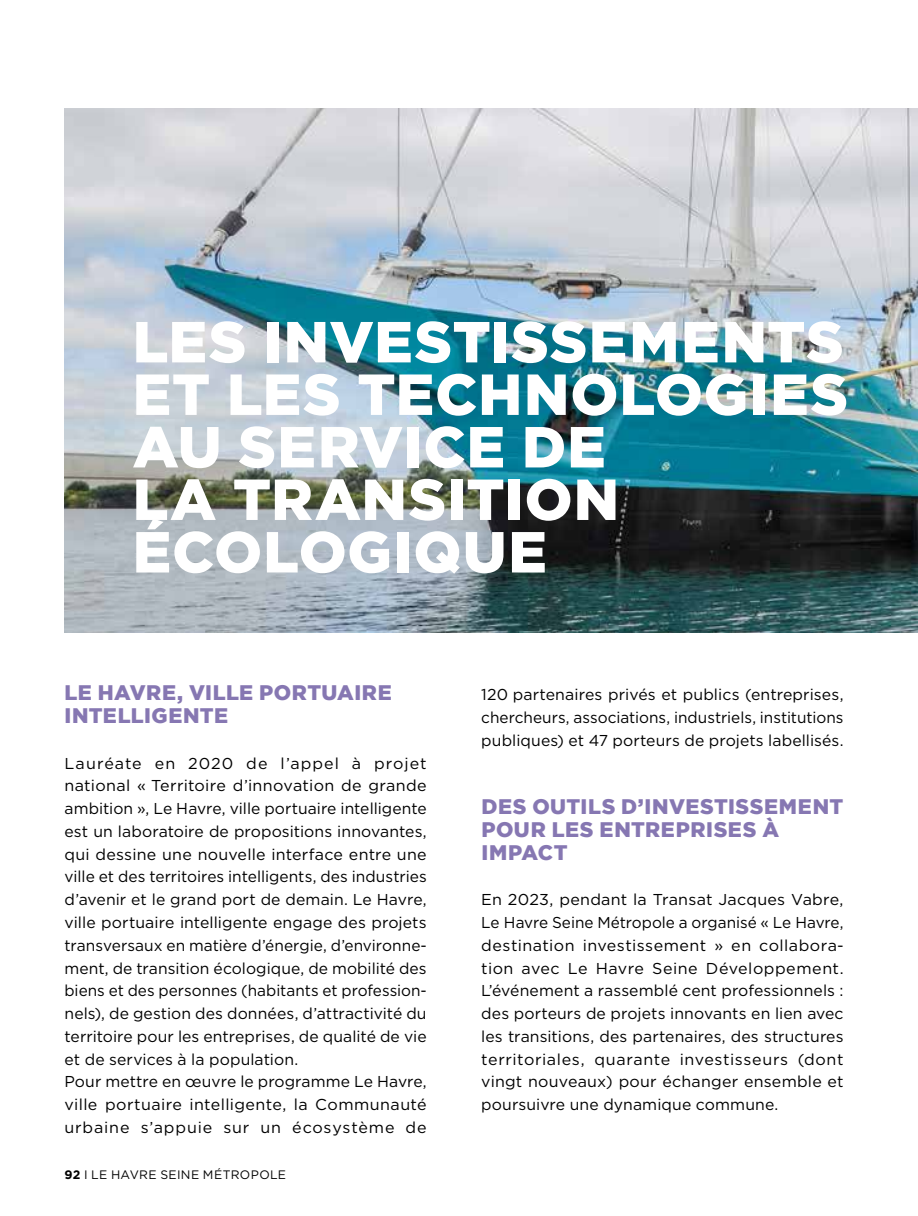
<style>
.page{position:relative;width:918px;height:1216px;background:#fff}
.page>*{position:absolute;margin:0;border:0;box-sizing:border-box;transform-origin:0 0}
.t1{font:900 57.75px/52.5px "Gotham";letter-spacing:.02em;color:#fff}
.t2{font:900 21px/22.8px "Gotham";letter-spacing:.025em;color:#8677b2}
.t3{font:15.75px/22.8px "Gotham";letter-spacing:.005em;color:#000;text-align:justify}
.t4{font:12.25px "Gotham";letter-spacing:.03em;color:#000}
.s1{font-weight:700}
</style>
<div class="page">
<img style="left:64px;top:108px;width:854px;height:524px">
<h1 class="t1" style="left:133px;top:314px;width:717px">LES INVESTISSEMENTS<br>ET LES TECHNOLOGIES<br>AU SERVICE DE<br>LA TRANSITION<br>ÉCOLOGIQUE</h1>
<h2 class="t2" style="left:65px;top:681px;width:328px">LE HAVRE, VILLE PORTUAIRE<br>INTELLIGENTE</h2>
<p class="t3" style="left:64px;top:751px;width:364px;text-align:left">Lauréate en 2020 de l’appel à projet national « Territoire d’innovation de grande ambition », Le Havre, ville portuaire intelligente est un laboratoire de propositions innovantes, qui dessine une nouvelle interface entre une ville et des territoires intelligents, des industries d’avenir et le grand port de demain. Le Havre, ville portuaire intelligente engage des projets transversaux en matière d’énergie, d’environne&shy;ment, de transition écologique, de mobilité des biens et des personnes (habitants et profession&shy;nels), de gestion des données, d’attractivité du territoire pour les entreprises, de qualité de vie et de services à la population.<br>Pour mettre en œuvre le programme Le Havre, ville portuaire intelligente, la Communauté urbaine s’appuie sur un écosystème de</p>
<p class="t4" style="left:64px;top:1166px;width:223px"><span class="s1">92</span> I LE HAVRE SEINE MÉTROPOLE</p>
<p class="t3" style="left:481px;top:683px;width:364px">120 partenaires privés et publics (entreprises, chercheurs, associations, industriels, institutions publiques) et 47 porteurs de projets labellisés.</p>
<h2 class="t2" style="left:481px;top:794px;width:363px">DES OUTILS D’INVESTISSEMENT<br>POUR LES ENTREPRISES À<br>IMPACT</h2>
<p class="t3" style="left:481px;top:887px;width:364px">En 2023, pendant la Transat Jacques Vabre, Le Havre Seine Métropole a organisé « Le Havre, destination investissement » en collabora&shy;tion avec Le Havre Seine Développement.<br>L’événement a rassemblé cent professionnels : des porteurs de projets innovants en lien avec les transitions, des partenaires, des structures territoriales, quarante investisseurs (dont vingt nouveaux) pour échanger ensemble et poursuivre une dynamique commune.</p>
</div>
